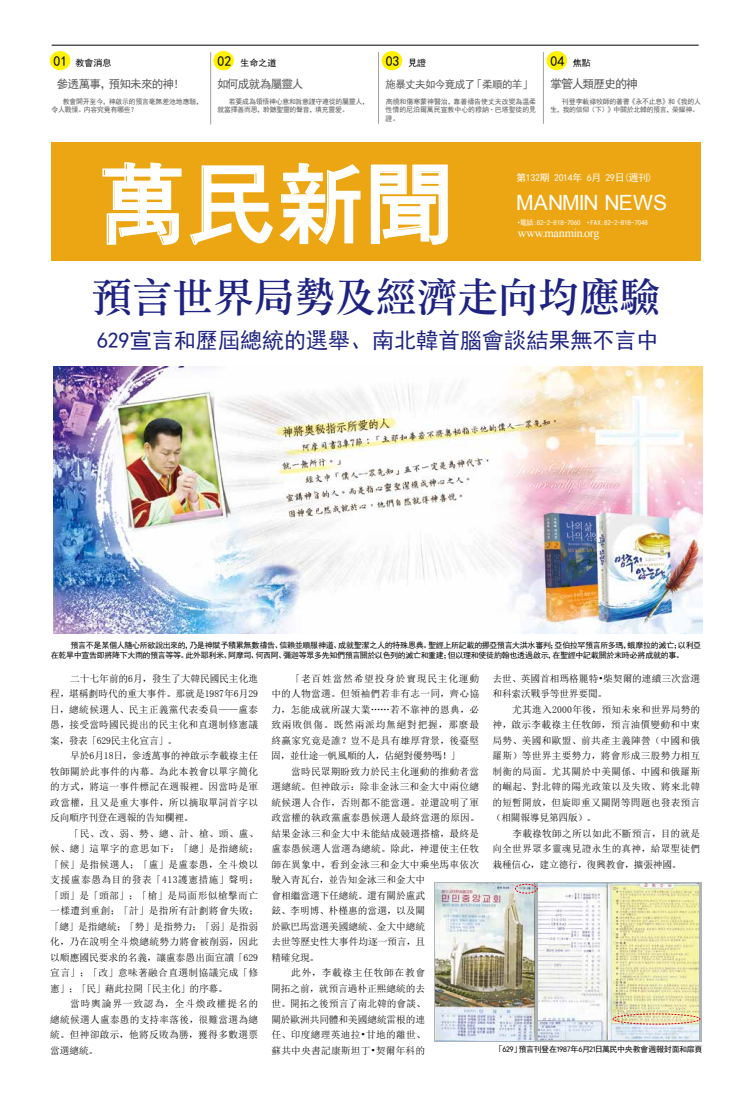
<style>
.page{position:relative;width:752px;height:1100px;background:#fff}
.page>*{position:absolute;margin:0;border:0;box-sizing:border-box;transform-origin:0 0}
.t1{font:89px "DF Hei W7 WIN BF";color:#fff}
.t2{font:41px "DF Li Song W5 WIN BF";letter-spacing:-.01em;color:#1e2381}
.t3{font:22px "Sim Hei";color:#1e2381}
.t4{font:21px "Arial";letter-spacing:-.02em;color:#fff}
.t5{font:13.9px "Sim Hei";color:#000}
.t6{font:12px "Times New Roman";letter-spacing:-.02em;color:#fff}
.t7{font:12px "Sim Hei";color:#595757}
.t8{font:11.5px "Sim Hei";letter-spacing:-.06em;color:#595757}
.t9{font:10.5px "Sim Hei";letter-spacing:-.06em;color:#595757}
.t10{font:9.8px "Sim Hei";letter-spacing:-.025em;color:#fff}
.t11{font:9.7px/15.5px "Sim Sun";letter-spacing:.025em;color:#000;text-align:justify}
.t12{font:9.7px/15.5px "Sim Sun";letter-spacing:-.005em;color:#000}
.t13{font:9.7px "Sim Sun";color:#000}
.t14{font:9.7px "Sim Sun";letter-spacing:-.01em;color:#000}
.t15{font:9.7px "Sim Sun";letter-spacing:.075em;color:#000}
.t16{font:9px "Sim Hei";color:#000}
.t17{font:8px/10px "Sim Hei";letter-spacing:-.04em;color:#000}
.t18{font:7px/8.4px "Sim Hei";letter-spacing:-.025em;color:#595757}
.t19{font:7px "Sim Hei";letter-spacing:-.02em;color:#fff}
.s1{font-size:13.9px}
.s2{font-size:9px}
.s3{font-size:11.5px}
.s4{font-family:"Arial"}
</style>
<div class="page">
<div style="left:51px;top:143px;width:649px;height:118px;background:#eca614"></div>
<svg style="left:102px;top:162px;width:80px;height:83px"></svg>
<svg style="left:190px;top:162px;width:171px;height:83px"></svg>
<svg style="left:370px;top:164px;width:78px;height:81px"></svg>
<div style="left:50px;top:51px;width:20px;height:19px;background:#fff200;border-radius:50%"></div>
<div style="left:213px;top:51px;width:21px;height:19px;background:#fff200;border-radius:50%"></div>
<div style="left:381px;top:51px;width:21px;height:19px;background:#fff200;border-radius:50%"></div>
<div style="left:546px;top:51px;width:21px;height:19px;background:#fff200;border-radius:50%"></div>
<hr style="left:210px;top:52px;width:1px;height:72px;background:#9fa0a0">
<hr style="left:378px;top:52px;width:1px;height:72px;background:#9fa0a0">
<hr style="left:543px;top:52px;width:1px;height:72px;background:#9fa0a0">
<hr style="left:52px;top:45px;width:646px;height:1px;background:#000">
<img style="left:53px;top:366px;width:649px;height:267px">
<svg style="left:434px;top:882px;width:267px;height:160px;background:#b3bbb9"></svg>
<img style="left:435px;top:883px;width:99px;height:157px">
<img style="left:538px;top:883px;width:160px;height:156px">
<svg style="left:612px;top:1013px;width:88px;height:12px"></svg>
<svg style="left:514px;top:884px;width:23px;height:10px"></svg>
<p class="t16" style="left:54px;top:58px;width:59px"><span class="s1">01</span> 教會消息</p>
<p class="t16" style="left:217px;top:58px;width:60px"><span class="s1">02</span> 生命之道</p>
<h3 class="t5" style="left:385px;top:54px;width:42px">03 <span class="s2">見證</span></h3>
<h3 class="t5" style="left:550px;top:54px;width:42px">04 <span class="s2">焦點</span></h3>
<p class="t8" style="left:57px;top:78px;width:129px">參透萬事，預知未來的神！</p>
<p class="t18" style="left:51px;top:97px;width:153px;text-indent:11px">教會開开至今，神啟示的預言毫無差池地應驗，令人戰慄。内容究竟有哪些？</p>
<p class="t8" style="left:217px;top:78px;width:88px">如何成就為屬靈人</p>
<p class="t18" style="left:217px;top:97px;width:153px;text-indent:11px">若要成為領悟神心意和旨意謹守遵從的屬靈人，就當擇善而思，聆聽聖靈的聲音，填充靈爱。</p>
<p class="t9" style="left:385px;top:79px;width:148px">施暴丈夫如今竟成了「柔順的羊」</p>
<p class="t18" style="left:385px;top:97px;width:152px;text-align:justify">高燒和傷寒蒙神醫治，靠著禱告使丈夫改變為温柔性情的尼泊爾萬民宣教中心的穆納·巴塔聖徒的見證。</p>
<p class="t7" style="left:550px;top:78px;width:89px">掌管人<span class="s3">類歷史</span>的神</p>
<p class="t18" style="left:550px;top:97px;width:152px;text-align:right">刊登李載祿牧師的著書《永不止息》和《我的人<br>生，我的信仰（下）》中關於北韓的預言，榮耀神。</p>
<h1 class="t1" style="left:98px;top:159px;width:357px">萬民新聞</h1>
<p class="t10" style="left:516px;top:173px;width:138px">第132期 2014年 6月 29日(週刊)</p>
<h3 class="t4" style="left:516px;top:189px;width:152px">MANMIN NEWS</h3>
<p class="t19" style="left:517px;top:219px;width:131px"><span class="s4">•</span>電話:82-2-818-7060 <span class="s4">•</span> FAX:82-2-818-7048</p>
<p class="t6" style="left:517px;top:225px;width:83px">www.manmin.org</p>
<h2 class="t2" style="left:91px;top:276px;width:570px">預言世界局勢及經濟走向均應驗</h2>
<h3 class="t3" style="left:97px;top:329px;width:562px">629宣言和歷屆總統的選舉、南北韓首腦會談結果無不言中</h3>
<p class="t17" style="left:51px;top:640px;width:651px;text-indent:20px">預言不是某個人隨心所欲說出來的，乃是神賦予積累無數禱告、信賴並順服神道、成就聖潔之人的特殊恩典。聖經上所記載的挪亞預言大洪水審判；亞伯拉罕預言所多瑪，蛾摩拉的滅亡；以利亞在乾旱中宣告即將降下大雨的預言等等。此外耶利米、阿摩司、何西阿、彌迦等眾多先知們預言關於以色列的滅亡和重建；但以理和使徒約翰也透過啟示，在聖經中記載關於末時必將成就的事。</p>
<p class="t11" style="left:50px;top:670px;width:209px;text-indent:20px">二十七年前的6月，發生了大韓民國民主化進程，堪稱劃時代的重大事件。那就是1987年6月29日，總統候選人、民主正義黨代表委員——盧泰愚，接受當時國民提出的民主化和直選制修憲議案，發表「629民主化宣言」。</p>
<p class="t11" style="left:50px;top:748px;width:209px;text-indent:20px">早於6月18日，參透萬事的神啟示李載祿主任牧師關於此事件的內幕。為此本教會以單字簡化的方式，將這一事件標記在週報裡。因當時是軍政當權，且又是重大事件，所以摘取單詞首字以反向順序刊登在週報的告知欄裡。</p>
<p class="t11" style="left:50px;top:825px;width:210px;text-indent:20px">「民、改、弱、勢、總、計、槍、頭、盧、候、總」這單字的意思如下：「總」是指總統；「候」是指候選人；「盧」是盧泰愚，全斗煥以支援盧泰愚為目的發表「413護憲措施」聲明；「頭」是「頭部」；「槍」是局面形似槍擊而亡一樣遭到重創；「計」是指所有計劃將會失敗；「總」是指總統；「勢」是指勢力；「弱」是指弱化，乃在說明全斗煥總統勢力將會被削弱，因此以順應國民要求的名義，讓盧泰愚出面宣讀「629宣言」；「改」意味著融合直選制協議完成「修憲」；「民」藉此拉開「民主化」的序幕。</p>
<p class="t11" style="left:50px;top:996px;width:209px;text-indent:20px">當時輿論界一致認為，全斗煥政權提名的總統候選人盧泰愚的支持率落後，很難當選為總統。但神卻啟示，他將反敗為勝，獲得多數選票當選總統。</p>
<p class="t11" style="left:271px;top:670px;width:209px;text-indent:19px">「老百姓當然希望投身於實現民主化運動中的人物當選。但領袖們若非有志一同，齊心協力，怎能成就所謀大業……若不靠神的恩典，必致兩敗俱傷。既然兩派均無絕對把握，那麼最終贏家究竟是誰？豈不是具有雄厚背景，後臺堅固，並仕途一帆風順的人，佔絕對優勢嗎！」</p>
<p class="t11" style="left:291px;top:763px;width:189px">當時民眾期盼致力於民主化運動的推動者當</p>
<p class="t11" style="left:271px;top:779px;width:209px">選總統。但神啟示：除非金泳三和金大中兩位總</p>
<p class="t11" style="left:271px;top:794px;width:209px">統候選人合作，否則都不能當選。並還說明了軍</p>
<p class="t11" style="left:271px;top:810px;width:210px">政當權的執政黨盧泰愚候選人最終當選的原因。</p>
<p class="t11" style="left:271px;top:825px;width:209px">結果金泳三和金大中未能結成競選搭檔，最終是</p>
<p class="t11" style="left:271px;top:841px;width:209px">盧泰愚候選人當選為總統。除此，神還使主任牧</p>
<p class="t11" style="left:271px;top:856px;width:209px">師在異象中，看到金泳三和金大中乘坐馬車依次</p>
<p class="t12" style="left:271px;top:872px;width:155px">駛入青瓦台，並告知金泳三和金大中</p>
<p class="t12" style="left:271px;top:887px;width:155px">會相繼當選下任總統。還有關於盧武</p>
<p class="t13" style="left:271px;top:906px;width:155px">鉉、李明博、朴槿惠的當選，以及關</p>
<p class="t12" style="left:271px;top:918px;width:155px">於歐巴馬當選美國總統、金大中總統</p>
<p class="t12" style="left:271px;top:934px;width:155px">去世等歷史性大事件均逐一預言，且</p>
<p class="t11" style="left:271px;top:949px;width:49px">精確兌現。</p>
<p class="t15" style="left:291px;top:968px;width:135px">此外，李載祿主任牧師在教會</p>
<p class="t12" style="left:271px;top:980px;width:155px">開拓之前，就預言過朴正熙總統的去</p>
<p class="t13" style="left:271px;top:999px;width:156px">世。開拓之後預言了南北韓的會談、</p>
<p class="t14" style="left:271px;top:1014px;width:155px">關於歐洲共同體和美國總統雷根的連</p>
<p class="t11" style="left:271px;top:1027px;width:156px">任、印度總理英迪拉•甘地的離世、</p>
<p class="t11" style="left:271px;top:1042px;width:155px">蘇共中央書記康斯坦丁•契爾年科的</p>
<p class="t12" style="left:492px;top:670px;width:209px">去世、英國首相瑪格麗特•柴契爾的連續三次當選和科索沃戰爭等世界要聞。</p>
<p class="t11" style="left:491px;top:701px;width:210px;text-indent:20px">尤其進入2000年後，預知未來和世界局勢的神，啟示李載祿主任牧師，預言油價變動和中東局勢、美國和歐盟、前共產主義陣營（中國和俄羅斯）等世界主要勢力，將會形成三股勢力相互制衡的局面。尤其關於中美關係、中國和俄羅斯的崛起、對北韓的陽光政策以及失敗、將來北韓的短暫開放，但旋即重又關閉等問題也發表預言（相關報導見第四版）。</p>
<p class="t11" style="left:492px;top:825px;width:209px;text-indent:20px">李載祿牧師之所以如此不斷預言，目的就是向全世界眾多靈魂見證永生的真神，給眾聖徒們栽種信心，建立德行，復興教會，擴張神國。</p>
<p class="t17" style="left:495px;top:1044px;width:208px">「629」預言刊登在1987年6月21日萬民中央教會週報封面和扉頁</p>
</div>
